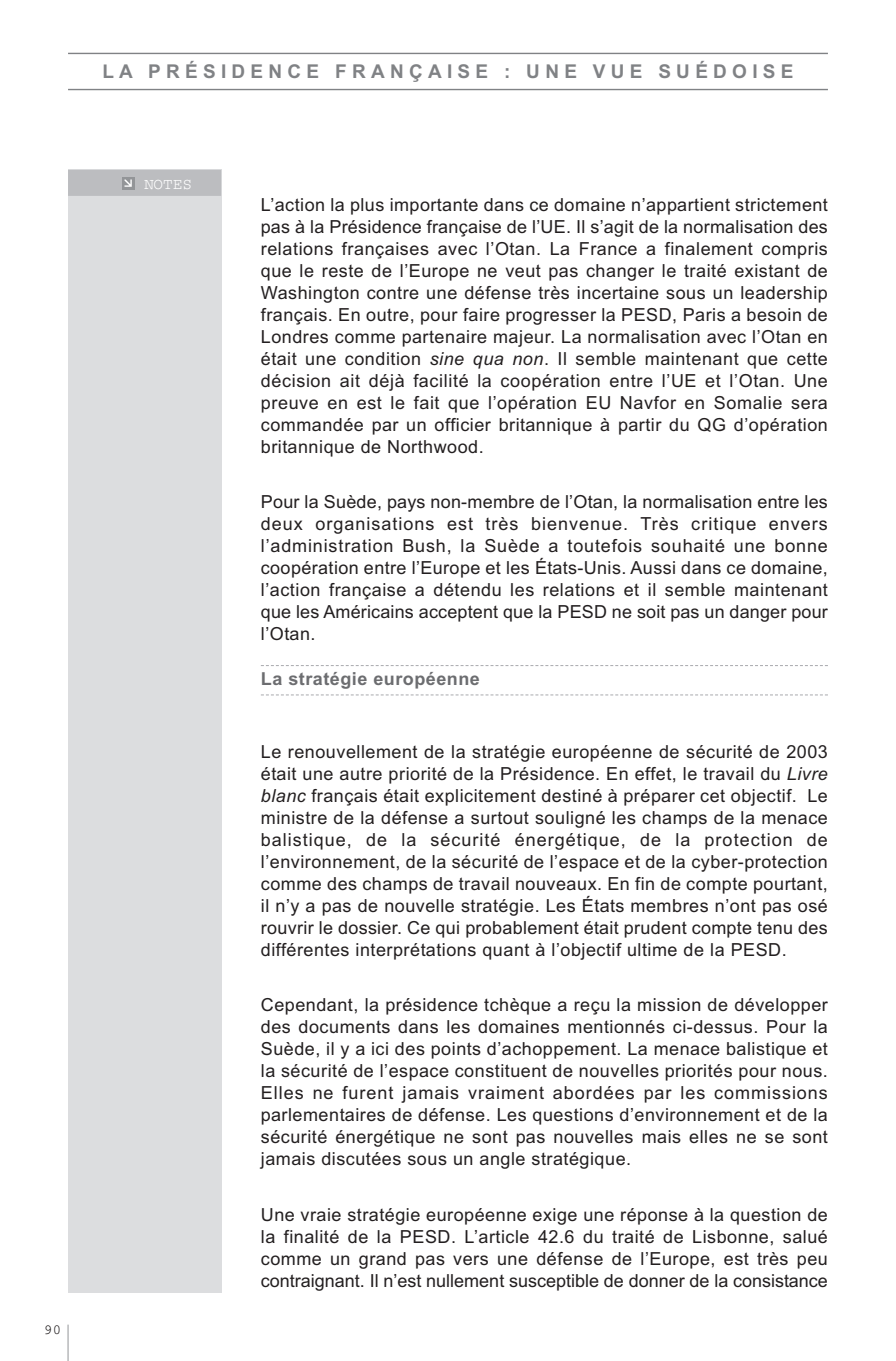
<style>
.page{position:relative;width:896px;height:1361px;background:#fff}
.page>*{position:absolute;margin:0;border:0;box-sizing:border-box;transform-origin:0 0}
.t1{font:700 19px "Arial";letter-spacing:.28em;color:#808285}
.t2{font:18px/22px "Arial";letter-spacing:.03em;color:#231f20;text-align:justify}
.t3{font:700 18px "Arial";letter-spacing:.03em;color:#6c6d70}
.t4{font:16px "Courier";color:#fff}
.t5{font:14px "Courier";color:#231f20}
.s1{font-style:italic}
</style>
<div class="page">
<hr style="left:68px;top:1324px;width:1px;height:37px;background:#939598">
<hr style="left:68px;top:89px;width:760px;height:1px;background:#808285">
<hr style="left:68px;top:53px;width:760px;height:1px;background:#808285">
<div style="left:68px;top:170px;width:153px;height:1123px;background:#dcdddf"></div>
<div style="left:68px;top:170px;width:153px;height:26px;background:#bcbdc0"></div>
<div style="left:122px;top:177px;width:12px;height:12px;background:#939598"></div>
<svg style="left:124px;top:179px;width:8px;height:8px"></svg>
<svg style="left:261px;top:665px;width:567px;height:1px"></svg>
<svg style="left:261px;top:694px;width:567px;height:1px"></svg>
<p class="t5" style="left:44px;top:1325px;width:18px">90</p>
<p class="t1" style="left:102px;top:61px;width:692px">LA PRÉSIDENCE FRANÇAISE : UNE VUE SUÉDOISE</p>
<p class="t4" style="left:144px;top:179px;width:50px">NOTES</p>
<p class="t2" style="left:261px;top:193px;width:568px">L’action la plus importante dans ce domaine n’appartient strictement pas à la Présidence française de l’UE. Il s’agit de la normalisation des relations françaises avec l’Otan. La France a finalement compris que le reste de l’Europe ne veut pas changer le traité existant de Washington contre une défense très incertaine sous un leadership français. En outre, pour faire progresser la PESD, Paris a besoin de Londres comme partenaire majeur. La normalisation avec l’Otan en était une condition <span class="s1">sine qua non</span>. Il semble maintenant que cette décision ait déjà facilité la coopération entre l’UE et l’Otan. Une preuve en est le fait que l’opération EU Navfor en Somalie sera commandée par un officier britannique à partir du QG d’opération britannique de Northwood.</p>
<p class="t2" style="left:261px;top:491px;width:568px">Pour la Suède, pays non-membre de l’Otan, la normalisation entre les deux organisations est très bienvenue. Très critique envers l’administration Bush, la Suède a toutefois souhaité une bonne coopération entre l’Europe et les États-Unis. Aussi dans ce domaine, l’action française a détendu les relations et il semble maintenant que les Américains acceptent que la PESD ne soit pas un danger pour l’Otan.</p>
<p class="t3" style="left:261px;top:668px;width:221px">La stratégie européenne</p>
<p class="t2" style="left:261px;top:740px;width:568px">Le renouvellement de la stratégie européenne de sécurité de 2003 était une autre priorité de la Présidence. En effet, le travail du <span class="s1">Livre blanc</span> français était explicitement destiné à préparer cet objectif. Le ministre de la défense a surtout souligné les champs de la menace balistique, de la sécurité énergétique, de la protection de l’environnement, de la sécurité de l’espace et de la cyber-protection comme des champs de travail nouveaux. En fin de compte pourtant, il n’y a pas de nouvelle stratégie. Les États membres n’ont pas osé rouvrir le dossier. Ce qui probablement était prudent compte tenu des différentes interprétations quant à l’objectif ultime de la PESD.</p>
<p class="t2" style="left:261px;top:994px;width:568px">Cependant, la présidence tchèque a reçu la mission de développer des documents dans les domaines mentionnés ci-dessus. Pour la Suède, il y a ici des points d’achoppement. La menace balistique et la sécurité de l’espace constituent de nouvelles priorités pour nous.<br>Elles ne furent jamais vraiment abordées par les commissions parlementaires de défense. Les questions d’environnement et de la sécurité énergétique ne sont pas nouvelles mais elles ne se sont jamais discutées sous un angle stratégique.</p>
<p class="t2" style="left:261px;top:1203px;width:568px">Une vraie stratégie européenne exige une réponse à la question de la finalité de la PESD. L’article 42.6 du traité de Lisbonne, salué comme un grand pas vers une défense de l’Europe, est très peu contraignant. Il n’est nullement susceptible de donner de la consistance</p>
</div>
